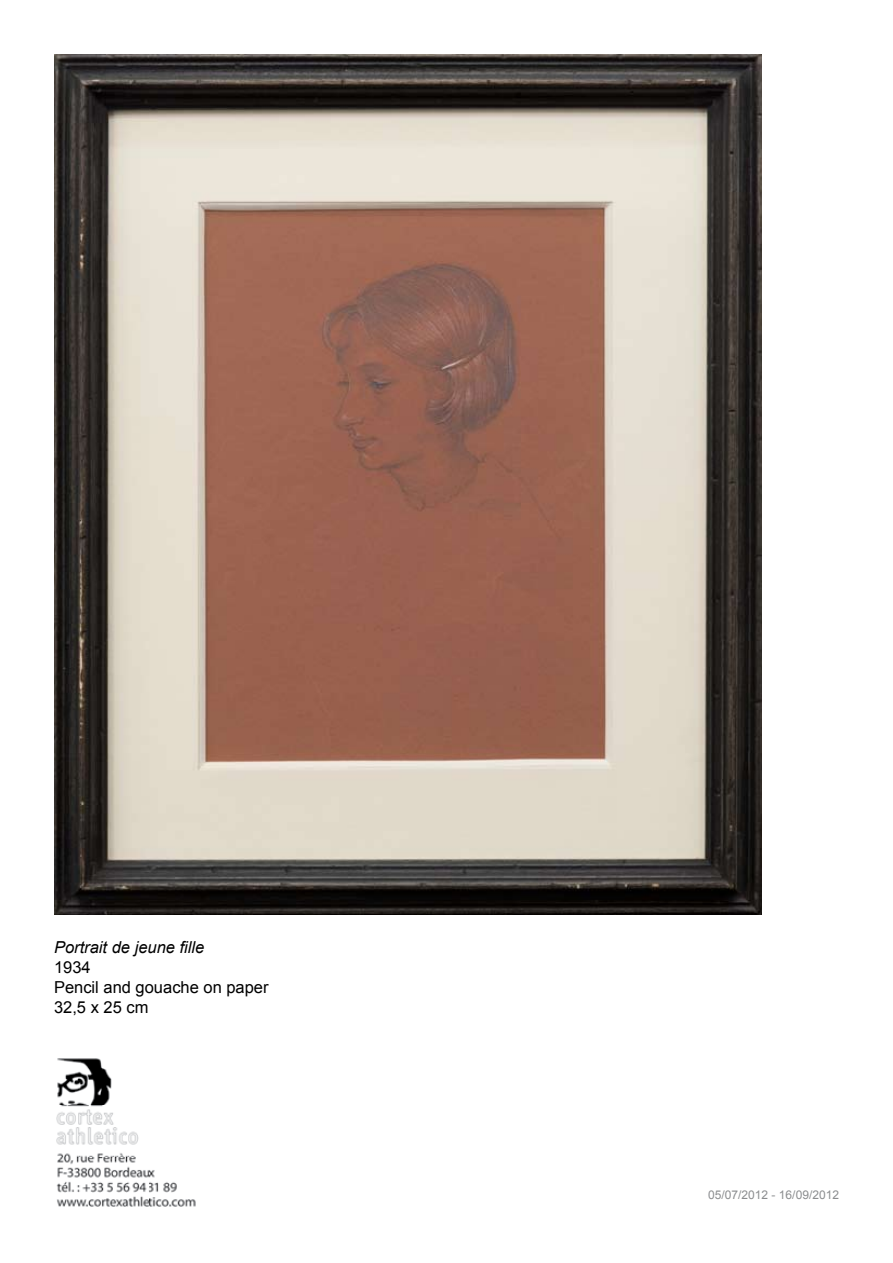
<style>
.page{position:relative;width:893px;height:1263px;background:#fff}
.page>*{position:absolute;margin:0;border:0;box-sizing:border-box;transform-origin:0 0}
.t1{font:16.5px/19.8px "Arial";color:#000}
.t2{font:italic 16.5px "Arial";color:#000}
.t3{font:12px "Arial";color:#8b8d8f}
</style>
<div class="page">
<img style="left:56px;top:1058px;width:140px;height:149px">
<img style="left:54px;top:54px;width:707px;height:861px">
<p class="t2" style="left:54px;top:937px;width:152px">Portrait de jeune fille</p>
<p class="t1" style="left:54px;top:957px;width:216px">1934<br>Pencil and gouache on paper<br>32,5 x 25 cm</p>
<p class="t3" style="left:708px;top:1187px;width:132px">05/07/2012 - 16/09/2012</p>
</div>
